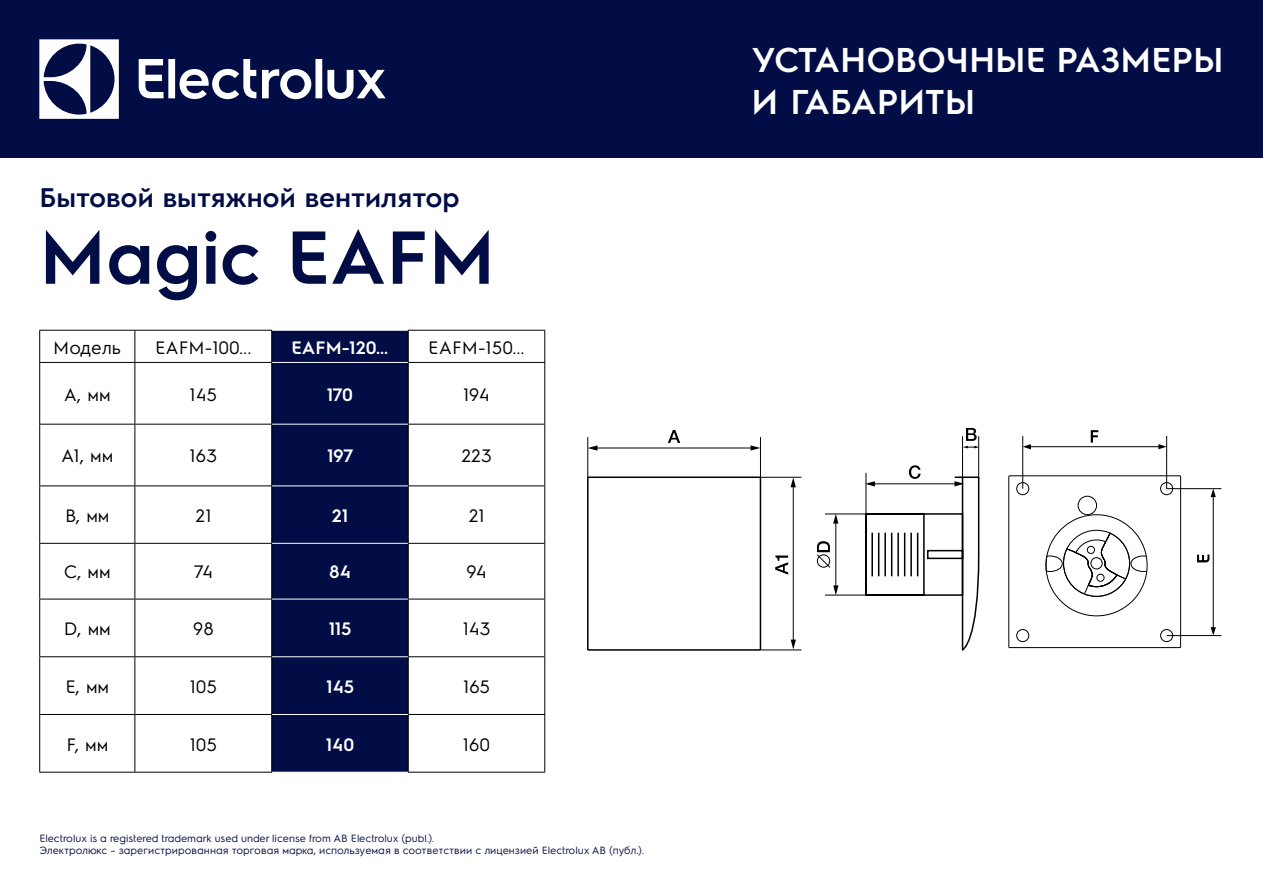
<style>
.page{position:relative;width:1263px;height:893px;background:#fff}
.page>*{position:absolute;margin:0;border:0;box-sizing:border-box;transform-origin:0 0}
.t1{font:75px "Electrolux Sans Sem Bd";color:#010d44}
.t2{font:34.5px/41.4px "Electrolux Sans Sem Bd";color:#fff}
.t3{font:27px "Electrolux Sans Sem Bd";color:#010d44}
.t4{font:18px "Electrolux Sans";color:#000}
.t5{font:18px "Electrolux Sans Sem Bd";letter-spacing:-.005em;color:#fff}
.t6{font:10.5px/11.6px "Electrolux Sans";color:#010d44}
</style>
<div class="page">
<div style="left:0;top:0;width:1263px;height:158px;background:#010d44"></div>
<svg style="left:39px;top:39px;width:80px;height:80px"></svg>
<svg style="left:139px;top:59px;width:117px;height:40px"></svg>
<svg style="left:262px;top:59px;width:124px;height:40px"></svg>
<svg style="left:40px;top:331px;width:504px;height:441px"></svg>
<div style="left:272px;top:331px;width:136px;height:441px;background:#010d44"></div>
<hr style="left:39px;top:330px;width:96px;height:1px;background:#000">
<hr style="left:39px;top:331px;width:1px;height:31px;background:#000">
<hr style="left:408px;top:330px;width:137px;height:1px;background:#000">
<hr style="left:544px;top:331px;width:1px;height:31px;background:#000">
<hr style="left:39px;top:362px;width:96px;height:1px;background:#000">
<hr style="left:39px;top:363px;width:1px;height:61px;background:#000">
<hr style="left:408px;top:362px;width:137px;height:1px;background:#000">
<hr style="left:544px;top:363px;width:1px;height:61px;background:#000">
<hr style="left:39px;top:424px;width:96px;height:1px;background:#000">
<hr style="left:39px;top:425px;width:1px;height:60px;background:#000">
<hr style="left:408px;top:424px;width:137px;height:1px;background:#000">
<hr style="left:544px;top:425px;width:1px;height:60px;background:#000">
<hr style="left:39px;top:485px;width:96px;height:1px;background:#000">
<hr style="left:39px;top:486px;width:1px;height:57px;background:#000">
<hr style="left:408px;top:485px;width:137px;height:1px;background:#000">
<hr style="left:544px;top:486px;width:1px;height:57px;background:#000">
<hr style="left:39px;top:543px;width:96px;height:1px;background:#000">
<hr style="left:39px;top:544px;width:1px;height:55px;background:#000">
<hr style="left:408px;top:543px;width:137px;height:1px;background:#000">
<hr style="left:544px;top:544px;width:1px;height:55px;background:#000">
<hr style="left:39px;top:599px;width:96px;height:1px;background:#000">
<hr style="left:39px;top:599px;width:1px;height:57px;background:#000">
<hr style="left:408px;top:599px;width:137px;height:1px;background:#000">
<hr style="left:544px;top:599px;width:1px;height:57px;background:#000">
<hr style="left:39px;top:656px;width:96px;height:1px;background:#000">
<hr style="left:39px;top:657px;width:1px;height:57px;background:#000">
<hr style="left:408px;top:656px;width:137px;height:1px;background:#000">
<hr style="left:544px;top:657px;width:1px;height:57px;background:#000">
<hr style="left:39px;top:714px;width:96px;height:1px;background:#000">
<hr style="left:39px;top:715px;width:1px;height:57px;background:#000">
<hr style="left:408px;top:714px;width:137px;height:1px;background:#000">
<hr style="left:544px;top:715px;width:1px;height:57px;background:#000">
<hr style="left:39px;top:772px;width:96px;height:1px;background:#000">
<hr style="left:408px;top:772px;width:137px;height:1px;background:#000">
<hr style="left:134px;top:425px;width:1px;height:60px;background:#000">
<hr style="left:135px;top:330px;width:137px;height:1px;background:#000">
<hr style="left:134px;top:331px;width:1px;height:31px;background:#000">
<hr style="left:135px;top:362px;width:137px;height:1px;background:#000">
<hr style="left:134px;top:363px;width:1px;height:61px;background:#000">
<hr style="left:135px;top:424px;width:137px;height:1px;background:#000">
<hr style="left:135px;top:485px;width:137px;height:1px;background:#000">
<hr style="left:134px;top:486px;width:1px;height:57px;background:#000">
<hr style="left:135px;top:543px;width:137px;height:1px;background:#000">
<hr style="left:134px;top:544px;width:1px;height:55px;background:#000">
<hr style="left:135px;top:599px;width:137px;height:1px;background:#000">
<hr style="left:134px;top:599px;width:1px;height:57px;background:#000">
<hr style="left:135px;top:656px;width:137px;height:1px;background:#000">
<hr style="left:134px;top:657px;width:1px;height:57px;background:#000">
<hr style="left:135px;top:714px;width:137px;height:1px;background:#000">
<hr style="left:134px;top:715px;width:1px;height:57px;background:#000">
<hr style="left:135px;top:772px;width:137px;height:1px;background:#000">
<hr style="left:271px;top:331px;width:1px;height:31px;background:#000">
<hr style="left:271px;top:363px;width:1px;height:61px;background:#000">
<hr style="left:271px;top:425px;width:1px;height:60px;background:#000">
<hr style="left:271px;top:486px;width:1px;height:57px;background:#000">
<hr style="left:271px;top:544px;width:1px;height:55px;background:#000">
<hr style="left:271px;top:599px;width:1px;height:57px;background:#000">
<hr style="left:271px;top:657px;width:1px;height:57px;background:#000">
<hr style="left:271px;top:715px;width:1px;height:57px;background:#000">
<hr style="left:408px;top:331px;width:1px;height:31px;background:#000">
<hr style="left:408px;top:363px;width:1px;height:61px;background:#000">
<hr style="left:408px;top:425px;width:1px;height:60px;background:#000">
<hr style="left:408px;top:486px;width:1px;height:57px;background:#000">
<hr style="left:408px;top:544px;width:1px;height:55px;background:#000">
<hr style="left:408px;top:599px;width:1px;height:57px;background:#000">
<hr style="left:408px;top:657px;width:1px;height:57px;background:#000">
<hr style="left:408px;top:715px;width:1px;height:57px;background:#000">
<hr style="left:272px;top:362px;width:136px;height:1px;background:#fff">
<hr style="left:272px;top:424px;width:136px;height:1px;background:#fff">
<hr style="left:272px;top:485px;width:136px;height:1px;background:#fff">
<hr style="left:272px;top:543px;width:136px;height:1px;background:#fff">
<hr style="left:272px;top:599px;width:136px;height:1px;background:#fff">
<hr style="left:272px;top:656px;width:136px;height:1px;background:#fff">
<hr style="left:272px;top:714px;width:136px;height:1px;background:#fff">
<hr style="left:587px;top:437px;width:1px;height:40px;background:#000">
<hr style="left:596px;top:448px;width:156px;height:1px;background:#000">
<svg style="left:751px;top:445px;width:9px;height:6px"></svg>
<svg style="left:588px;top:445px;width:9px;height:6px"></svg>
<svg style="left:668px;top:430px;width:12px;height:13px"></svg>
<hr style="left:760px;top:437px;width:1px;height:40px;background:#000">
<hr style="left:793px;top:485px;width:1px;height:156px;background:#000">
<svg style="left:791px;top:478px;width:5px;height:9px"></svg>
<svg style="left:791px;top:640px;width:5px;height:9px"></svg>
<hr style="left:760px;top:477px;width:41px;height:1px;background:#000">
<hr style="left:760px;top:649px;width:41px;height:1px;background:#000">
<svg style="left:775px;top:555px;width:13px;height:20px"></svg>
<div style="left:587px;top:476px;width:174px;height:175px;border:2px solid #000"></div>
<hr style="left:835px;top:522px;width:1px;height:65px;background:#000">
<svg style="left:833px;top:514px;width:5px;height:10px"></svg>
<svg style="left:833px;top:585px;width:5px;height:10px"></svg>
<hr style="left:825px;top:513px;width:41px;height:1px;background:#000">
<hr style="left:825px;top:595px;width:41px;height:1px;background:#000">
<hr style="left:962px;top:436px;width:1px;height:41px;background:#000">
<hr style="left:978px;top:436px;width:1px;height:41px;background:#000">
<svg style="left:963px;top:428px;width:16px;height:20px"></svg>
<svg style="left:817px;top:541px;width:13px;height:27px"></svg>
<svg style="left:864px;top:465px;width:115px;height:186px"></svg>
<div style="left:1078px;top:496px;width:19px;height:19px;border:1px solid #000;border-radius:50%"></div>
<div style="left:1016px;top:482px;width:13px;height:13px;border:1px solid #000;border-radius:50%"></div>
<div style="left:1160px;top:482px;width:13px;height:13px;border:1px solid #000;border-radius:50%"></div>
<div style="left:1016px;top:629px;width:13px;height:13px;border:1px solid #000;border-radius:50%"></div>
<div style="left:1160px;top:629px;width:13px;height:13px;border:1px solid #000;border-radius:50%"></div>
<svg style="left:1045px;top:514px;width:103px;height:103px"></svg>
<hr style="left:1029px;top:446px;width:131px;height:1px;background:#000">
<hr style="left:1022px;top:436px;width:1px;height:53px;background:#000">
<svg style="left:1158px;top:444px;width:8px;height:5px"></svg>
<svg style="left:1023px;top:444px;width:8px;height:5px"></svg>
<hr style="left:1213px;top:495px;width:1px;height:134px;background:#000">
<hr style="left:1166px;top:436px;width:1px;height:53px;background:#000">
<svg style="left:1210px;top:489px;width:6px;height:8px"></svg>
<svg style="left:1211px;top:627px;width:5px;height:8px"></svg>
<hr style="left:1167px;top:635px;width:54px;height:1px;background:#000">
<hr style="left:1167px;top:488px;width:54px;height:1px;background:#000">
<div style="left:1008px;top:475px;width:173px;height:173px;border:1px solid #000"></div>
<svg style="left:1091px;top:430px;width:7px;height:13px"></svg>
<svg style="left:1197px;top:554px;width:12px;height:8px"></svg>
<h3 class="t3" style="left:39px;top:178px;width:422px">Бытовой вытяжной вентилятор</h3>
<h1 class="t1" style="left:39px;top:205px;width:457px">Magic EAFM</h1>
<h3 class="t4" style="left:53px;top:335px;width:70px">Модель</h3>
<h3 class="t4" style="left:155px;top:335px;width:98px">EAFM-100...</h3>
<h3 class="t5" style="left:292px;top:335px;width:98px">EAFM-120...</h3>
<h3 class="t4" style="left:428px;top:335px;width:98px">EAFM-150...</h3>
<h3 class="t4" style="left:64px;top:382px;width:48px">A, мм</h3>
<h3 class="t4" style="left:190px;top:382px;width:29px">145</h3>
<h3 class="t5" style="left:327px;top:382px;width:28px">170</h3>
<h3 class="t4" style="left:463px;top:382px;width:28px">194</h3>
<h3 class="t4" style="left:61px;top:443px;width:54px">A1, мм</h3>
<h3 class="t4" style="left:190px;top:443px;width:29px">163</h3>
<h3 class="t5" style="left:327px;top:443px;width:28px">197</h3>
<h3 class="t4" style="left:461px;top:443px;width:32px">223</h3>
<h3 class="t4" style="left:65px;top:503px;width:46px">B, мм</h3>
<h3 class="t4" style="left:196px;top:503px;width:17px">21</h3>
<h3 class="t5" style="left:332px;top:503px;width:18px">21</h3>
<h3 class="t4" style="left:469px;top:503px;width:17px">21</h3>
<h3 class="t4" style="left:64px;top:559px;width:48px">C, мм</h3>
<h3 class="t4" style="left:193px;top:559px;width:21px">74</h3>
<h3 class="t5" style="left:329px;top:559px;width:23px">84</h3>
<h3 class="t4" style="left:466px;top:559px;width:22px">94</h3>
<h3 class="t4" style="left:64px;top:616px;width:49px">D, мм</h3>
<h3 class="t4" style="left:193px;top:616px;width:23px">98</h3>
<h3 class="t5" style="left:329px;top:616px;width:24px">115</h3>
<h3 class="t4" style="left:463px;top:616px;width:29px">143</h3>
<h3 class="t4" style="left:65px;top:674px;width:45px">E, мм</h3>
<h3 class="t4" style="left:190px;top:674px;width:29px">105</h3>
<h3 class="t5" style="left:326px;top:674px;width:29px">145</h3>
<h3 class="t4" style="left:463px;top:674px;width:29px">165</h3>
<h3 class="t4" style="left:66px;top:732px;width:44px">F, мм</h3>
<h3 class="t4" style="left:190px;top:732px;width:29px">105</h3>
<h3 class="t5" style="left:326px;top:732px;width:30px">140</h3>
<h3 class="t4" style="left:463px;top:732px;width:29px">160</h3>
<p class="t6" style="left:39px;top:832px;width:606px">Electrolux is a registered trademark used under license from AB Electrolux (publ.).<br>Электролюкс – зарегистрированная торговая марка, используемая в соответствии с лицензией Electrolux AB (публ.).</p>
<h2 class="t2" style="left:752px;top:37px;width:473px">УСТАНОВОЧНЫЕ РАЗМЕРЫ<br>И ГАБАРИТЫ</h2>
</div>
